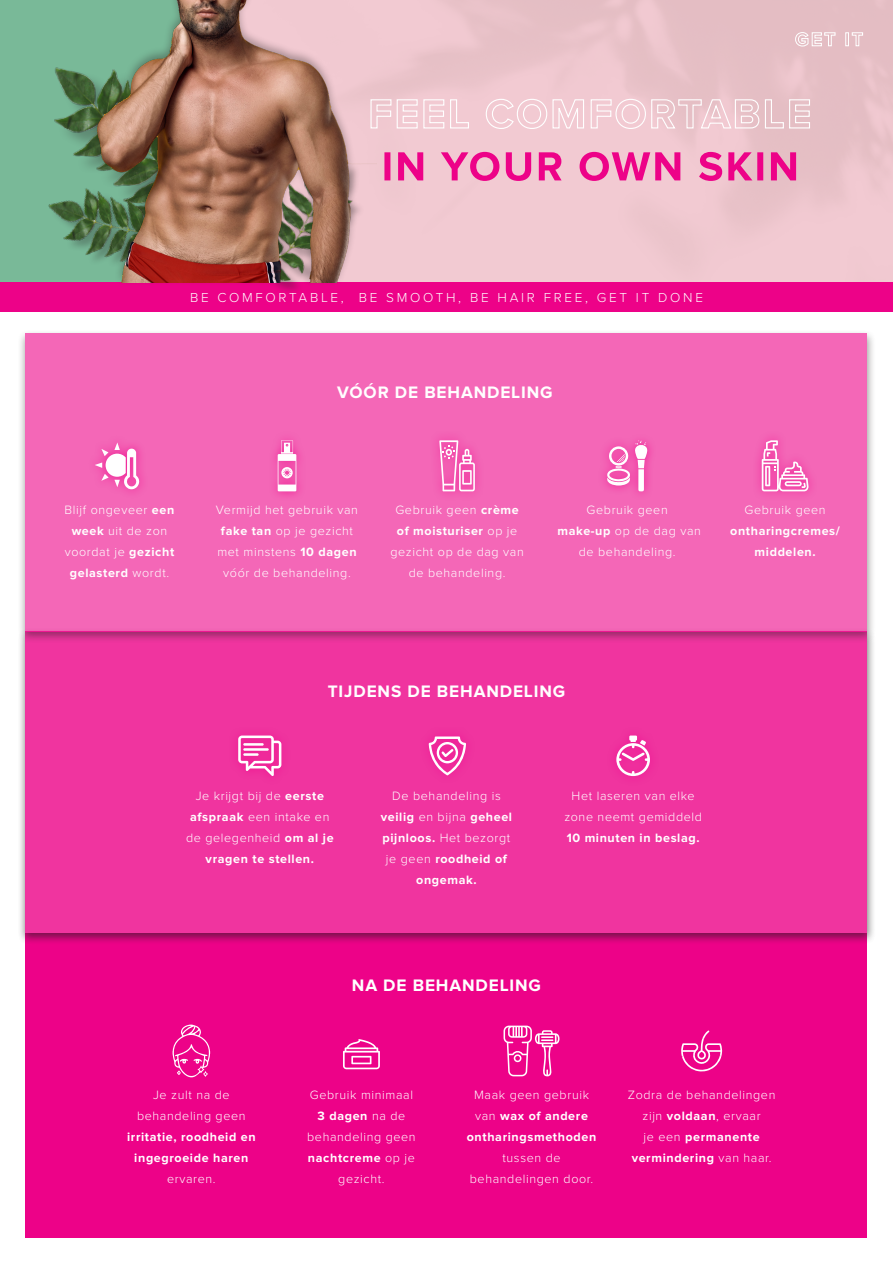
<style>
.page{position:relative;width:893px;height:1263px;background:#fff}
.page>*{position:absolute;margin:0;border:0;box-sizing:border-box;transform-origin:0 0}
.t1{font:700 17.25px "Proxima Nova";letter-spacing:.05em;color:#fff}
.t2{font:300 13.5px "Proxima Nova";letter-spacing:.2em;color:#fff}
.t3{font:300 12.6px/21px "Proxima Nova";letter-spacing:.05em;color:#fff;text-align:center}
.t4{font:700 12.6px/21px "Proxima Nova";letter-spacing:.05em;color:#fff;text-align:center}
.s1{font-weight:700}
.s2{font-weight:300}
</style>
<div class="page">
<div style="left:0;top:0;width:370px;height:282px;background:#79b998"></div>
<div style="left:26px;top:933px;width:841px;height:304px;background:#ed0288"></div>
<div style="left:17px;top:627px;width:859px;height:318px;background:#231f20;opacity:.75"></div>
<div style="left:26px;top:631px;width:841px;height:302px;background:#f0349f"></div>
<div style="left:17px;top:329px;width:859px;height:315px;background:#231f20;opacity:.75"></div>
<div style="left:26px;top:333px;width:841px;height:298px;background:#f467b7"></div>
<svg style="left:95px;top:443px;width:45px;height:46px"></svg>
<svg style="left:439px;top:440px;width:36px;height:51px"></svg>
<svg style="left:607px;top:440px;width:41px;height:51px"></svg>
<div style="left:268px;top:430px;width:38px;height:71px;background:#ed0288;opacity:.75"></div>
<svg style="left:278px;top:440px;width:18px;height:51px"></svg>
<svg style="left:429px;top:736px;width:37px;height:39px"></svg>
<svg style="left:616px;top:735px;width:34px;height:41px"></svg>
<svg style="left:343px;top:1039px;width:37px;height:30px"></svg>
<svg style="left:503px;top:1025px;width:57px;height:51px"></svg>
<svg style="left:173px;top:1024px;width:37px;height:54px"></svg>
<svg style="left:681px;top:1030px;width:41px;height:41px"></svg>
<div style="left:0;top:282px;width:893px;height:30px;background:#ed0288"></div>
<div style="left:752px;top:431px;width:66px;height:70px;background:#ed0288;opacity:.75"></div>
<svg style="left:762px;top:440px;width:47px;height:51px"></svg>
<svg style="left:238px;top:735px;width:43px;height:41px"></svg>
<hr style="left:243px;top:743px;width:21px;height:3px;background:#fff">
<hr style="left:243px;top:748px;width:26px;height:3px;background:#fff">
<hr style="left:243px;top:753px;width:16px;height:3px;background:#fff">
<svg style="left:795px;top:32px;width:68px;height:15px"></svg>
<img style="left:54px;top:67px;width:35px;height:85px">
<img style="left:48px;top:152px;width:41px;height:103px">
<div style="left:252px;top:162px;width:114px;height:132px;background:#231f20;opacity:.3"></div>
<svg style="left:384px;top:152px;width:412px;height:29px;background:#ee75b2"></svg>
<svg style="left:378px;top:98px;width:433px;height:32px;background:#f1cfd6"></svg>
<div style="left:89px;top:0;width:289px;height:286px;background:#231f20;opacity:.35"></div>
<img style="left:91px;top:0;width:286px;height:282px">
<p class="t2" style="left:190px;top:288px;width:514px">BE COMFORTABLE, BE SMOOTH, BE HAIR FREE, GET IT DONE</p>
<p class="t1" style="left:337px;top:382px;width:217px">VÓÓR DE BEHANDELING</p>
<p class="t3" style="left:65px;top:499px;width:111px">Blijf ongeveer <span class="s1">een week</span> uit de zon voordat je <span class="s1">gezicht gelasterd</span> wordt.</p>
<p class="t3" style="left:390px;top:499px;width:135px">Gebruik geen <span class="s1">crème of moisturiser</span> op je gezicht op de dag van de behandeling.</p>
<p class="t3" style="left:587px;top:499px;width:83px">Gebruik geen</p>
<p class="t3" style="left:216px;top:499px;width:144px">Vermijd het gebruik van <span class="s1">fake tan</span> op je gezicht met minstens <span class="s1">10 dagen </span>vóór de behandeling.</p>
<p class="t3" style="left:557px;top:520px;width:145px"><span class="s1">make-up</span> op de dag van de behandeling.</p>
<p class="t4" style="left:730px;top:500px;width:111px"><span class="s2">Gebruik geen </span>ontharingcremes/ middelen.</p>
<p class="t1" style="left:328px;top:681px;width:239px">TIJDENS DE BEHANDELING</p>
<p class="t3" style="left:186px;top:785px;width:149px">Je krijgt bij de <span class="s1">eerste afspraak</span> een intake en de gelegenheid <span class="s1">om al je vragen te stellen.</span></p>
<p class="t4" style="left:381px;top:786px;width:133px"><span class="s2">De behandeling is </span>veilig <span class="s2">en bijna</span> geheel pijnloos. <span class="s2">Het bezorgt je geen</span> roodheid of ongemak.</p>
<p class="t3" style="left:564px;top:785px;width:139px">Het laseren van elke zone neemt gemiddeld<br><span class="s1">10 minuten in beslag.</span></p>
<p class="t1" style="left:352px;top:975px;width:191px">NA DE BEHANDELING</p>
<p class="t3" style="left:307px;top:1084px;width:110px">Gebruik minimaal<br><span class="s1">3 dagen</span> na de behandeling geen <span class="s1">nachtcreme</span> op je gezicht.</p>
<p class="t3" style="left:467px;top:1084px;width:131px">Maak geen gebruik van <span class="s1">wax of andere ontharingsmethoden </span>tussen de behandelingen door.</p>
<p class="t4" style="left:127px;top:1085px;width:130px"><span class="s2">Je zult na de behandeling geen </span>irritatie, roodheid en ingegroeide haren <span class="s2">ervaren.</span></p>
<p class="t3" style="left:628px;top:1084px;width:149px">Zodra de behandelingen zijn <span class="s1">voldaan</span>, ervaar<br>je een <span class="s1">permanente vermindering</span> van haar.</p>
</div>
